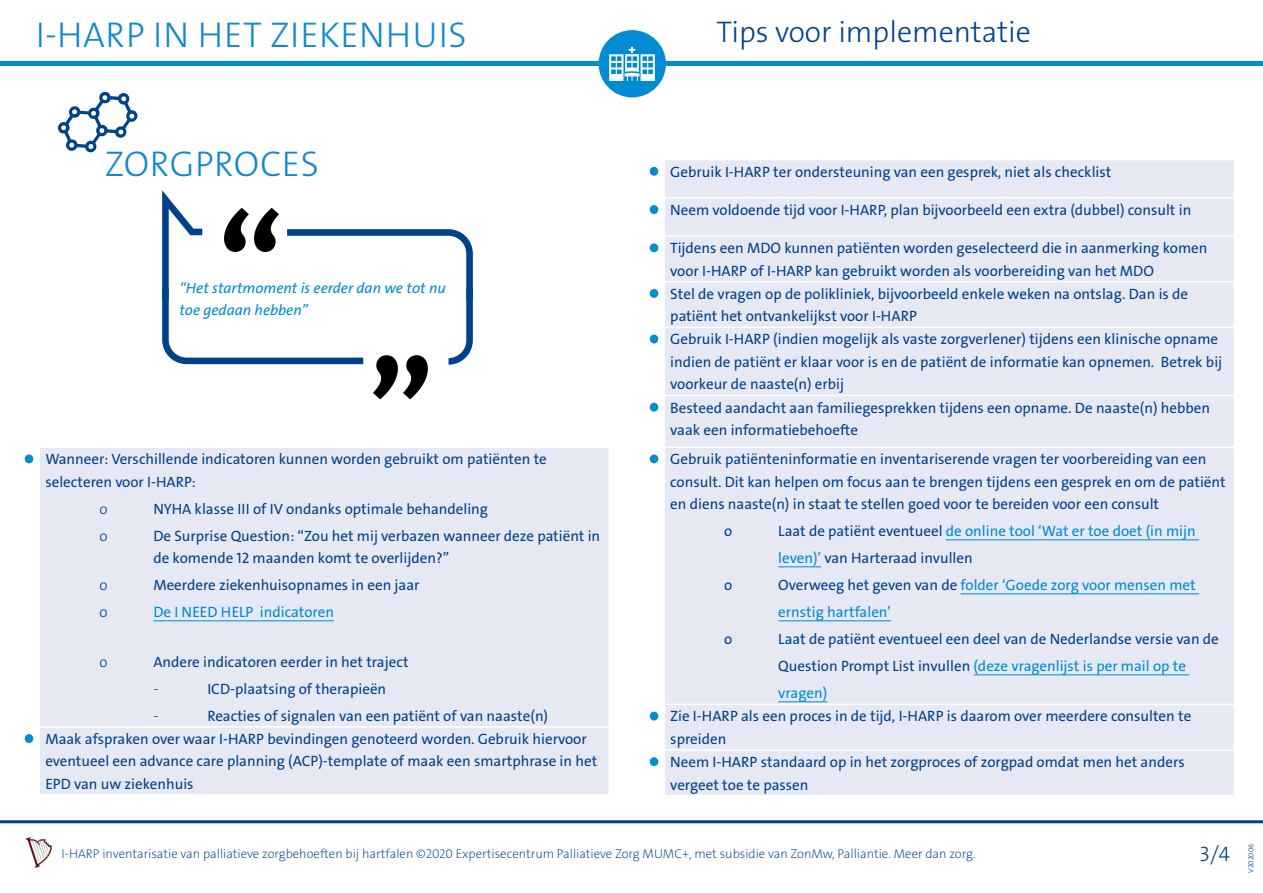
<style>
.page{position:relative;width:1263px;height:893px;background:#fff}
.page>*{position:absolute;margin:0;border:0;box-sizing:border-box;transform-origin:0 0}
.t1{font:137.25px "The Sans LP7 Bld";color:#000}
.t2{font:36px "The Sans LP3 Lig";letter-spacing:.015em;color:#0f89cb}
.t3{font:30px "The Sans LP3 Lig";color:#004289}
.t4{font:21px "The Sans LP3 Lig";color:#004289}
.t5{font:15px/22.6px "The Sans LP5 Plain";color:#004289}
.t6{font:15px/27px "The Sans LP5 Plain";color:#008bd2}
.t7{font:15px "The Sans LP5 Plain IT";color:#008bd2}
.t8{font:15px "The Sans LP3 Lig";color:#004289}
.t9{font:12.75px "The Sans LP2 Ex Lig";color:#004289}
.t10{font:7.5px "The Sans LP3 Lig";color:#004289}
.s1{color:#008bd2}
.s2{color:#004289}
</style>
<div class="page">
<hr style="left:0;top:820px;width:1263px;height:3px;background:#004289">
<img style="left:25px;top:837px;width:27px;height:31px">
<svg style="left:57px;top:91px;width:81px;height:62px"></svg>
<hr style="left:0;top:62px;width:1263px;height:4px;background:#008bd2">
<div style="left:599px;top:30px;width:67px;height:67px;background:#008bd2;border-radius:50%"></div>
<svg style="left:609px;top:47px;width:46px;height:34px"></svg>
<svg style="left:162px;top:190px;width:311px;height:175px"></svg>
<div style="left:40px;top:448px;width:569px;height:346px;background:#e6e8f4"></div>
<hr style="left:39px;top:726px;width:571px;height:2px;background:#fff">
<div style="left:25px;top:454px;width:8px;height:9px;background:#008bd2;border-radius:50%"></div>
<hr style="left:153px;top:620px;width:181px;height:1px;background:#008bd2">
<div style="left:25px;top:734px;width:8px;height:9px;background:#008bd2;border-radius:50%"></div>
<div style="left:665px;top:160px;width:569px;height:635px;background:#e6e8f4"></div>
<hr style="left:664px;top:197px;width:571px;height:2px;background:#fff">
<hr style="left:664px;top:235px;width:571px;height:2px;background:#fff">
<hr style="left:664px;top:281px;width:571px;height:1px;background:#fff">
<hr style="left:664px;top:327px;width:571px;height:1px;background:#fff">
<hr style="left:664px;top:395px;width:571px;height:1px;background:#fff">
<hr style="left:664px;top:446px;width:571px;height:2px;background:#fff">
<hr style="left:664px;top:704px;width:571px;height:1px;background:#fff">
<hr style="left:664px;top:749px;width:571px;height:2px;background:#fff">
<div style="left:650px;top:167px;width:8px;height:9px;background:#008bd2;border-radius:50%"></div>
<div style="left:650px;top:205px;width:8px;height:9px;background:#008bd2;border-radius:50%"></div>
<div style="left:650px;top:243px;width:8px;height:9px;background:#008bd2;border-radius:50%"></div>
<div style="left:650px;top:289px;width:8px;height:9px;background:#008bd2;border-radius:50%"></div>
<div style="left:650px;top:335px;width:8px;height:8px;background:#008bd2;border-radius:50%"></div>
<div style="left:650px;top:403px;width:8px;height:9px;background:#008bd2;border-radius:50%"></div>
<div style="left:650px;top:454px;width:8px;height:9px;background:#008bd2;border-radius:50%"></div>
<hr style="left:946px;top:539px;width:253px;height:1px;background:#008bd2">
<hr style="left:778px;top:566px;width:43px;height:1px;background:#008bd2">
<hr style="left:960px;top:593px;width:239px;height:1px;background:#008bd2">
<hr style="left:778px;top:620px;width:113px;height:1px;background:#008bd2">
<hr style="left:973px;top:674px;width:216px;height:1px;background:#008bd2">
<hr style="left:778px;top:701px;width:49px;height:1px;background:#008bd2">
<div style="left:650px;top:712px;width:8px;height:8px;background:#008bd2;border-radius:50%"></div>
<div style="left:650px;top:757px;width:8px;height:9px;background:#008bd2;border-radius:50%"></div>
<h2 class="t2" style="left:36px;top:11px;width:432px">I-HARP IN HET ZIEKENHUIS</h2>
<h3 class="t3" style="left:716px;top:13px;width:316px">Tips voor implementatie</h3>
<h2 class="t2" style="left:105px;top:140px;width:216px">ZORGPROCES</h2>
<h1 class="t1" style="left:217px;top:127px;width:68px">“</h1>
<h1 class="t1" style="left:217px;top:177px;width:68px">“</h1>
<p class="t7" style="left:180px;top:278px;width:268px">“Het startmoment is eerder dan we tot nu</p>
<p class="t7" style="left:180px;top:301px;width:130px">toe gedaan hebben”</p>
<h1 class="t1" style="left:434px;top:430px;width:68px;rotate:-180deg">“</h1>
<p class="t5" style="left:45px;top:448px;width:503px">Wanneer: Verschillende indicatoren kunnen worden gebruikt om patiënten te selecteren voor I-HARP:</p>
<p class="t8" style="left:99px;top:499px;width:10px">o</p>
<p class="t5" style="left:153px;top:498px;width:336px">NYHA klasse III of IV ondanks optimale behandeling</p>
<p class="t8" style="left:99px;top:526px;width:10px">o</p>
<p class="t5" style="left:153px;top:525px;width:448px">De Surprise Question: “Zou het mij verbazen wanneer deze patiënt in de komende 12 maanden komt te overlijden?”</p>
<p class="t8" style="left:99px;top:576px;width:10px">o</p>
<p class="t5" style="left:153px;top:574px;width:268px">Meerdere ziekenhuisopnames in een jaar</p>
<p class="t8" style="left:99px;top:603px;width:10px">o</p>
<p class="t6" style="left:153px;top:599px;width:182px">De I NEED HELP indicatoren</p>
<p class="t8" style="left:99px;top:652px;width:10px">o</p>
<p class="t5" style="left:153px;top:651px;width:257px">Andere indicatoren eerder in het traject</p>
<p class="t8" style="left:153px;top:679px;width:6px">-</p>
<p class="t5" style="left:207px;top:678px;width:180px">ICD-plaatsing of therapieën</p>
<p class="t8" style="left:153px;top:706px;width:6px">-</p>
<p class="t5" style="left:45px;top:705px;width:553px;text-indent:162px">Reacties of signalen van een patiënt of van naaste(n)<br>Maak afspraken over waar I-HARP bevindingen genoteerd worden. Gebruik hiervoor eventueel een advance care planning (ACP)-template of maak een smartphrase in het EPD van uw ziekenhuis</p>
<p class="t5" style="left:670px;top:160px;width:443px">Gebruik I-HARP ter ondersteuning van een gesprek, niet als checklist</p>
<p class="t5" style="left:670px;top:199px;width:522px">Neem voldoende tijd voor I-HARP, plan bijvoorbeeld een extra (dubbel) consult in</p>
<p class="t5" style="left:670px;top:237px;width:553px">Tijdens een MDO kunnen patiënten worden geselecteerd die in aanmerking komen voor I-HARP of I-HARP kan gebruikt worden als voorbereiding van het MDO<br>Stel de vragen op de polikliniek, bijvoorbeeld enkele weken na ontslag. Dan is de patiënt het ontvankelijkst voor I-HARP<br>Gebruik I-HARP (indien mogelijk als vaste zorgverlener) tijdens een klinische opname indien de patiënt er klaar voor is en de patiënt de informatie kan opnemen. Betrek bij voorkeur de naaste(n) erbij<br>Besteed aandacht aan familiegesprekken tijdens een opname. De naaste(n) hebben vaak een informatiebehoefte</p>
<p class="t5" style="left:670px;top:448px;width:557px">Gebruik patiënteninformatie en inventariserende vragen ter voorbereiding van een consult. Dit kan helpen om focus aan te brengen tijdens een gesprek en om de patiënt en diens naaste(n) in staat te stellen goed voor te bereiden voor een consult</p>
<p class="t5" style="left:724px;top:520px;width:10px">o</p>
<p class="t5" style="left:778px;top:518px;width:419px;line-height:27px">Laat de patiënt eventueel <span class="s1">de online tool ‘Wat er toe doet (in mijn leven)’</span> van Harteraad invullen</p>
<p class="t5" style="left:724px;top:574px;width:10px">o</p>
<p class="t6" style="left:778px;top:572px;width:419px"><span class="s2">Overweeg het geven van de</span> folder ‘Goede zorg voor mensen met ernstig hartfalen’</p>
<p class="t5" style="left:724px;top:628px;width:10px">o</p>
<p class="t5" style="left:778px;top:626px;width:442px;line-height:27px">Laat de patiënt eventueel een deel van de Nederlandse versie van de<br>Question Prompt List invullen <span class="s1">(deze vragenlijst is per mail op te vragen)</span></p>
<p class="t5" style="left:670px;top:705px;width:522px">Zie I-HARP als een proces in de tijd, I-HARP is daarom over meerdere consulten te spreiden<br>Neem I-HARP standaard op in het zorgproces of zorgpad omdat men het anders vergeet toe te passen</p>
<p class="t9" style="left:62px;top:846px;width:915px">I-HARP inventarisatie van palliatieve zorgbehoeften bij hartfalen ©2020 Expertisecentrum Palliatieve Zorg MUMC+, met subsidie van ZonMw, Palliantie. Meer dan zorg.</p>
<h3 class="t4" style="left:1199px;top:841px;width:32px">3/4</h3>
<p class="t10" style="left:1246px;top:873px;width:31px;rotate:-90deg">V202006</p>
</div>
